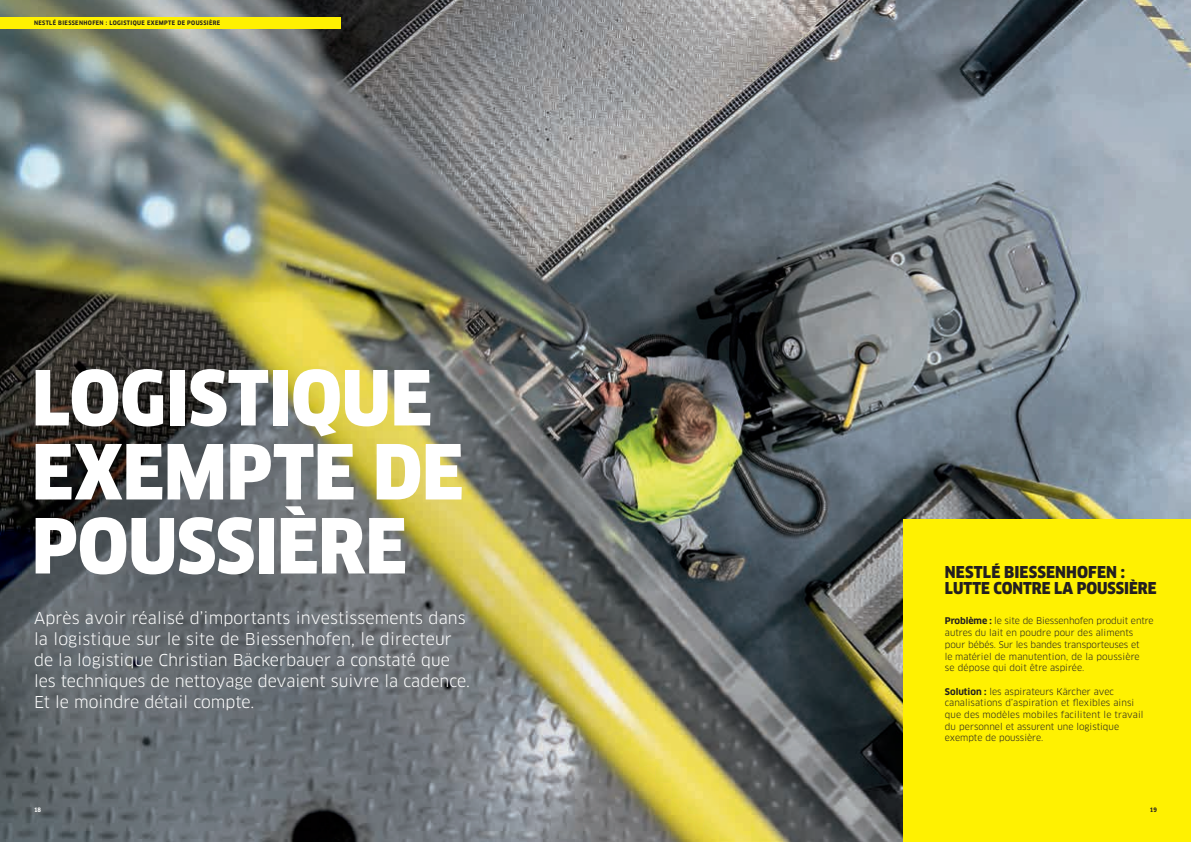
<style>
.page{position:relative;width:1191px;height:842px;background:#fff}
.page>*{position:absolute;margin:0;border:0;box-sizing:border-box;transform-origin:0 0}
.t1{font:900 74px/74px "Clan Pro Narr";letter-spacing:-.005em;color:#fff}
.t2{font:16px/20.8px "Clan Pro";color:#fff}
.t3{font:900 16px/16px "Clan Pro Narr";letter-spacing:.005em;color:#231f20}
.t4{font:9px/11.7px "Clan Pro";color:#231f20}
.t5{font:700 6px "Clan Pro Narr";letter-spacing:.06em;color:#231f20}
.t6{font:700 6px "Clan Pro Narr";color:#fff}
.s1{font-weight:700}
</style>
<div class="page">
<img style="left:0;top:0;width:1191px;height:842px">
<div style="left:903px;top:519px;width:288px;height:323px;background:#fff101"></div>
<div style="left:0;top:17px;width:341px;height:11px;background:#fff101"></div>
<p class="t5" style="left:34px;top:19px;width:188px">NESTLÉ BIESSENHOFEN : LOGISTIQUE EXEMPTE DE POUSSIÈRE</p>
<h1 class="t1" style="left:32px;top:362px;width:433px">LOGISTIQUE<br>EXEMPTE DE<br>POUSSIÈRE</h1>
<p class="t2" style="left:34px;top:608px;width:437px">Après avoir réalisé d’importants investissements dans la logistique sur le site de Biessenhofen, le directeur de la logistique Christian Bäckerbauer a constaté que les techniques de nettoyage devaient suivre la cadence.<br>Et le moindre détail compte.</p>
<h2 class="t3" style="left:945px;top:564px;width:213px">NESTLÉ BIESSENHOFEN :<br>LUTTE CONTRE LA POUSSIÈRE</h2>
<p class="t4" style="left:945px;top:615px;width:210px"><span class="s1">Problème :</span> le site de Biessenhofen produit entre autres du lait en poudre pour des aliments pour bébés. Sur les bandes transporteuses et<br>le matériel de manutention, de la poussière<br>se dépose qui doit être aspirée.</p>
<p class="t4" style="left:944px;top:685px;width:200px"><span class="s1">Solution :</span> les aspirateurs Kärcher avec canalisations d’aspiration et flexibles ainsi que des modèles mobiles facilitent le travail du personnel et assurent une logistique exempte de poussière.</p>
<p class="t6" style="left:34px;top:806px;width:9px">18</p>
<p class="t5" style="left:1149px;top:806px;width:9px">19</p>
</div>
